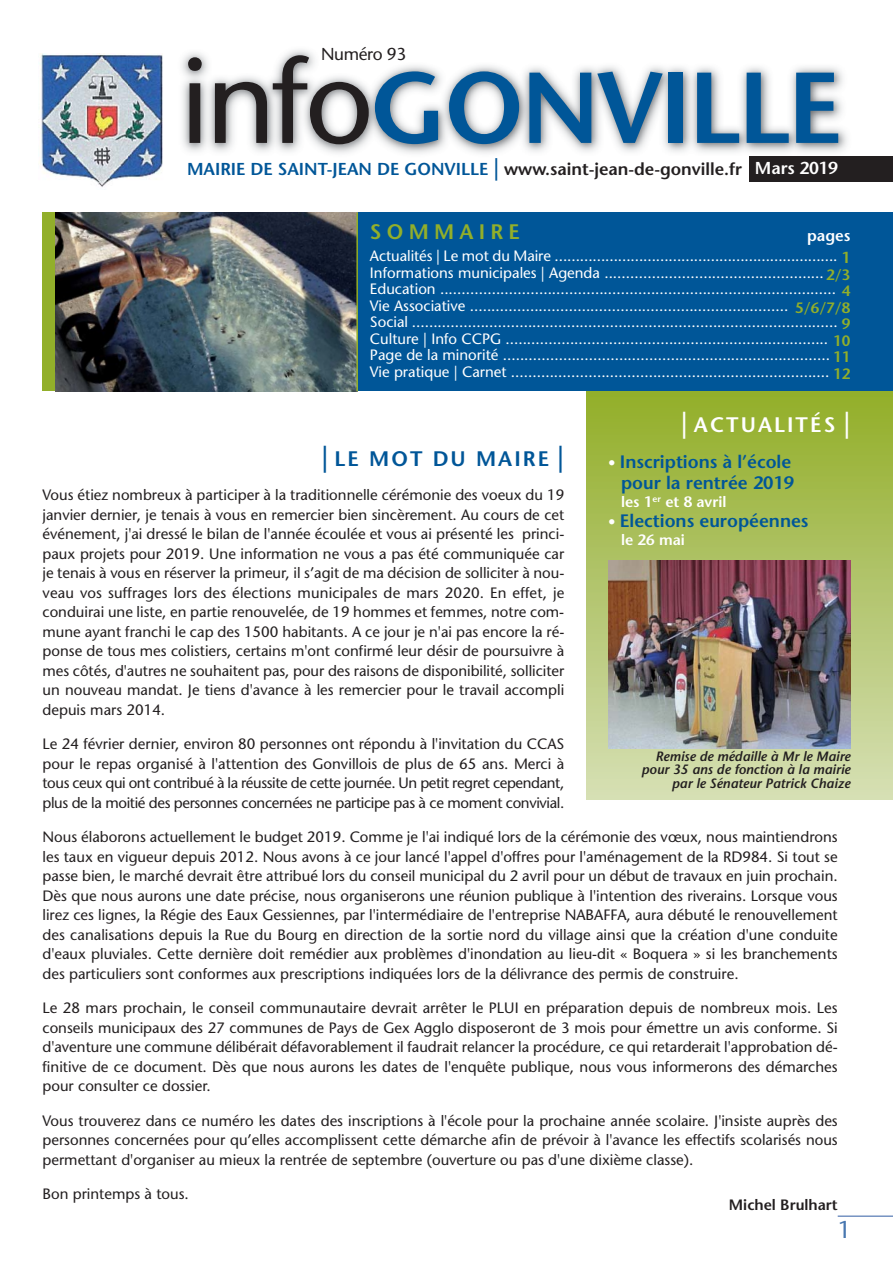
<style>
.page{position:relative;width:893px;height:1263px;background:#fff}
.page>*{position:absolute;margin:0;border:0;box-sizing:border-box;transform-origin:0 0}
.t1{font:600 100.35px "Stone Sans";letter-spacing:-.025em;color:#005698}
.t2{font:24px "Stone Sans";color:#4877b0}
.t3{font:600 21px "Stone Sans";letter-spacing:.1em;color:#005698}
.t4{font:600 21px "Stone Sans";letter-spacing:.1em;color:#fff}
.t5{font:600 21px "Stone Sans";letter-spacing:.25em;color:#92af2a}
.t6{font:600 18px/21px "Stone Sans";color:#005698;text-align:right}
.t7{font:600 17.25px "Stone Sans";color:#231f20}
.t8{font:17.25px "Stone Sans";letter-spacing:-.02em;color:#231f20}
.t9{font:600 15.75px "Stone Sans";color:#fff}
.t10{font:600 15.75px "Stone Sans";color:#92af2a}
.t11{font:15px/19.5px "Stone Sans";color:#231f20;text-align:justify}
.t12{font:15px/16.5px "Stone Sans";color:#fff}
.t13{font:600 15px "Stone Sans";color:#fff}
.t14{font:600 15px/16.5px "Stone Sans";color:#92af2a;text-align:right}
.t15{font:600 15px "Stone Sans";color:#231f20}
.t16{font:italic 600 13.5px/13.5px "Stone Sans";color:#231f20;text-align:right}
.s1{font-weight:400;font-size:119.25px;color:#231f20}
.s2{color:#005698}
.s3{font-size:22.5px;color:#005698}
.s4{color:#fff}
.s5{font-size:27px}
.s6{font-size:15px;color:#fff}
</style>
<div class="page">
<hr style="left:838px;top:1215px;width:55px;height:2px;background:#7693c2">
<img style="left:40px;top:53px;width:88px;height:134px">
<img style="left:182px;top:50px;width:665px;height:132px">
<img style="left:128px;top:55px;width:35px;height:122px">
<div style="left:750px;top:156px;width:143px;height:26px;background:#231f20"></div>
<div style="left:357px;top:213px;width:536px;height:178px;background:#005698"></div>
<div style="left:43px;top:213px;width:12px;height:178px;background:#92af2a"></div>
<img style="left:55px;top:213px;width:301px;height:178px">
<div style="left:587px;top:391px;width:306px;height:408px;background:linear-gradient(to bottom,#92ae29,#d5dfb4)"></div>
<hr style="left:356px;top:213px;width:2px;height:178px;background:#92af2a">
<img style="left:608px;top:560px;width:242px;height:189px">
<p class="t8" style="left:321px;top:48px;width:87px">Numéro 93</p>
<h1 class="t1" style="left:181px;top:69px;width:663px"><span class="s1">info</span>GONVILLE</h1>
<p class="t7" style="left:187px;top:162px;width:652px"><span class="s2">MAIRIE DE SAINT-JEAN DE GONVILLE</span> <span class="s3">|</span> www.saint-jean-de-gonville.fr <span class="s4">Mars 2019</span></p>
<h3 class="t5" style="left:370px;top:223px;width:151px">SOMMAIRE</h3>
<p class="t12" style="left:370px;top:249px;width:469px">Actualités | Le mot du Maire ...................................................................<br>Informations municipales | Agenda ...................................................<br>Education ............................................................................................<br>Vie Associative ..........................................................................<br>Social ...................................................................................................<br>Culture | Info CCPG ...........................................................................<br>Page de la minorité ............................................................................<br>Vie pratique | Carnet ..........................................................................</p>
<p class="t9" style="left:807px;top:229px;width:45px">pages</p>
<p class="t10" style="left:841px;top:252px;width:11px">1</p>
<p class="t14" style="left:795px;top:268px;width:57px">2/3<br>4<br>5/6/7/8<br>9<br>10<br>11<br>12</p>
<h3 class="t4" style="left:681px;top:417px;width:171px"><span class="s5">|</span> ACTUALITÉS <span class="s5">|</span></h3>
<p class="t6" style="left:608px;top:453px;width:188px"><span class="s6">•</span> Inscriptions à l’école pour la rentrée 2019</p>
<p class="t13" style="left:621px;top:496px;width:107px">les 1<sup>er</sup> et 8 avril</p>
<p class="t6" style="left:608px;top:513px;width:202px"><span class="s6">•</span> Elections européennes</p>
<p class="t13" style="left:621px;top:534px;width:65px">le 26 mai</p>
<h3 class="t3" style="left:321px;top:451px;width:244px"><span class="s5">|</span> LE MOT DU MAIRE <span class="s5">|</span></h3>
<p class="t11" style="left:43px;top:487px;width:523px">Vous étiez nombreux à participer à la traditionnelle cérémonie des voeux du 19 janvier dernier, je tenais à vous en remercier bien sincèrement. Au cours de cet événement, j'ai dressé le bilan de l'année écoulée et vous ai présenté les princi&shy;paux projets pour 2019. Une information ne vous a pas été communiquée car je tenais à vous en réserver la primeur, il s’agit de ma décision de solliciter à nou&shy;veau vos suffrages lors des élections municipales de mars 2020. En effet, je conduirai une liste, en partie renouvelée, de 19 hommes et femmes, notre com&shy;mune ayant franchi le cap des 1500 habitants. A ce jour je n'ai pas encore la ré&shy;ponse de tous mes colistiers, certains m'ont confirmé leur désir de poursuivre à mes côtés, d'autres ne souhaitent pas, pour des raisons de disponibilité, solliciter un nouveau mandat. Je tiens d'avance à les remercier pour le travail accompli depuis mars 2014.</p>
<p class="t11" style="left:43px;top:736px;width:523px">Le 24 février dernier, environ 80 personnes ont répondu à l'invitation du CCAS pour le repas organisé à l'attention des Gonvillois de plus de 65 ans. Merci à tous ceux qui ont contribué à la réussite de cette journée. Un petit regret cependant, plus de la moitié des personnes concernées ne participe pas à ce moment convivial.</p>
<p class="t11" style="left:43px;top:829px;width:797px">Nous élaborons actuellement le budget 2019. Comme je l'ai indiqué lors de la cérémonie des vœux, nous maintiendrons les taux en vigueur depuis 2012. Nous avons à ce jour lancé l'appel d'offres pour l'aménagement de la RD984. Si tout se passe bien, le marché devrait être attribué lors du conseil municipal du 2 avril pour un début de travaux en juin prochain.<br>Dès que nous aurons une date précise, nous organiserons une réunion publique à l'intention des riverains. Lorsque vous lirez ces lignes, la Régie des Eaux Gessiennes, par l'intermédiaire de l'entreprise NABAFFA, aura débuté le renouvellement des canalisations depuis la Rue du Bourg en direction de la sortie nord du village ainsi que la création d'une conduite d'eaux pluviales. Cette dernière doit remédier aux problèmes d'inondation au lieu-dit « Boquera » si les branchements des particuliers sont conformes aux prescriptions indiquées lors de la délivrance des permis de construire.</p>
<p class="t11" style="left:43px;top:1000px;width:797px">Le 28 mars prochain, le conseil communautaire devrait arrêter le PLUI en préparation depuis de nombreux mois. Les conseils municipaux des 27 communes de Pays de Gex Agglo disposeront de 3 mois pour émettre un avis conforme. Si d'aventure une commune délibérait défavorablement il faudrait relancer la procédure, ce qui retarderait l'approbation dé&shy;finitive de ce document. Dès que nous aurons les dates de l'enquête publique, nous vous informerons des démarches pour consulter ce dossier.</p>
<p class="t11" style="left:43px;top:1112px;width:797px">Vous trouverez dans ce numéro les dates des inscriptions à l'école pour la prochaine année scolaire. J'insiste auprès des personnes concernées pour qu’elles accomplissent cette démarche afin de prévoir à l'avance les effectifs scolarisés nous permettant d'organiser au mieux la rentrée de septembre (ouverture ou pas d'une dixième classe).</p>
<p class="t11" style="left:43px;top:1186px;width:148px">Bon printemps à tous.</p>
<p class="t16" style="left:641px;top:751px;width:211px">Remise de médaille à Mr le Maire pour 35 ans de fonction à la mairie par le Sénateur Patrick Chaize</p>
<p class="t15" style="left:729px;top:1198px;width:110px">Michel Brulhart</p>
<h2 class="t2" style="left:838px;top:1220px;width:15px">1</h2>
</div>
